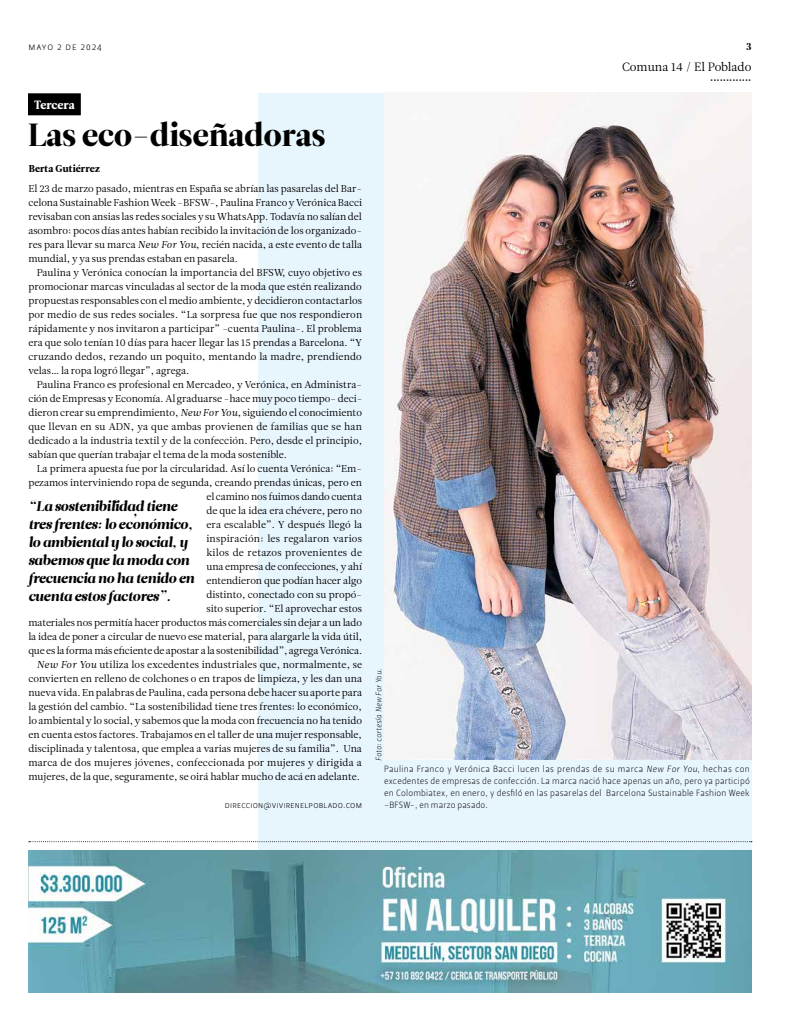
<style>
.page{position:relative;width:794px;height:1035px;background:#fff}
.page>*{position:absolute;margin:0;border:0;box-sizing:border-box;transform-origin:0 0}
.t1{font:32px "Leitura Display";color:#000}
.t2{font:italic 14px/18px "Leitura Display";letter-spacing:-.01em;color:#000}
.t3{font:12px "Leitura News Roman 1";color:#000}
.t4{font:12px "Leitura News Roman 4";color:#fff}
.t5{font:10px/14px "Leitura News Roman 1";color:#000;text-align:justify}
.t6{font:10px "Leitura News Roman 4";letter-spacing:.01em;color:#000}
.t7{font:10px "Leitura Sans Grot 1";letter-spacing:.1em;color:#000}
.t8{font:10px "Leitura Display";color:#000}
.t9{font:9px/12px "Leitura Sans Grot 1";letter-spacing:.02em;color:#000;text-align:justify}
.t10{font:8px "Leitura Sans Italic 1";color:#000}
.t11{font:8px "Leitura Display";color:#000}
.s1{font-family:"Leitura News Italic 1"}
.s2{font-family:"Leitura Sans Italic 1"}
</style>
<div class="page">
<div style="left:258px;top:94px;width:493px;height:896px;background:#e7f5fd"></div>
<div style="left:28px;top:93px;width:53px;height:22px;background:#000"></div>
<img style="left:384px;top:93px;width:368px;height:667px">
<svg style="left:29px;top:841px;width:723px;height:1px"></svg>
<img style="left:28px;top:850px;width:723px;height:142px">
<p class="t7" style="left:28px;top:41px;width:75px">mayo 2 de 2024</p>
<p class="t4" style="left:34px;top:98px;width:42px">Tercera</p>
<h1 class="t1" style="left:28px;top:116px;width:299px">Las eco-diseñadoras</h1>
<p class="t6" style="left:29px;top:162px;width:72px">Berta Gutiérrez</p>
<p class="t5" style="left:28px;top:181px;width:335px">El 23 de marzo pasado, mientras en España se abrían las pasarelas del Bar&shy;celona Sustainable Fashion Week -BFSW-, Paulina Franco y Verónica Bacci revisaban con ansias las redes sociales y su WhatsApp. Todavía no salían del asombro: pocos días antes habían recibido la invitación de los organizado&shy;res para llevar su marca <span class="s1">New For You</span>, recién nacida, a este evento de talla mundial, y ya sus prendas estaban en pasarela.</p>
<p class="t5" style="left:28px;top:265px;width:335px;text-indent:8px">Paulina y Verónica conocían la importancia del BFSW, cuyo objetivo es promocionar marcas vinculadas al sector de la moda que estén realizando propuestas responsables con el medio ambiente, y decidieron contactarlos por medio de sus redes sociales. “La sorpresa fue que nos respondieron rápidamente y nos invitaron a participar” -cuenta Paulina-. El problema era que solo tenían 10 días para hacer llegar las 15 prendas a Barcelona. “Y cruzando dedos, rezando un poquito, mentando la madre, prendiendo velas… la ropa logró llegar”, agrega.</p>
<p class="t5" style="left:28px;top:377px;width:335px;text-indent:8px">Paulina Franco es profesional en Mercadeo, y Verónica, en Administra&shy;ción de Empresas y Economía. Al graduarse -hace muy poco tiempo- deci&shy;dieron crear su emprendimiento, <span class="s1">New For You</span>, siguiendo el conocimiento que llevan en su ADN, ya que ambas provienen de familias que se han dedicado a la industria textil y de la confección. Pero, desde el principio, sabían que querían trabajar el tema de la moda sostenible.</p>
<p class="t5" style="left:28px;top:461px;width:335px;text-align:right">La primera apuesta fue por la circularidad. Así lo cuenta Verónica: “Em&shy;pezamos interviniendo ropa de segunda, creando prendas únicas, pero en el camino nos fuimos dando cuenta<br>de que la idea era chévere, pero no<br>era escalable”. Y después llegó la<br>inspiración: les regalaron varios<br>kilos de retazos provenientes de<br>una empresa de confecciones, y ahí<br>entendieron que podían hacer algo<br>distinto, conectado con su propó-<br>sito superior. “El aprovechar estos<br>materiales nos permitía hacer productos más comerciales sin dejar a un lado la idea de poner a circular de nuevo ese material, para alargarle la vida útil, que es la forma más eficiente de apostar a la sostenibilidad”, agrega Verónica.<br><span class="s1">New For You</span> utiliza los excedentes industriales que, normalmente, se convierten en relleno de colchones o en trapos de limpieza, y les dan una nueva vida. En palabras de Paulina, cada persona debe hacer su aporte para la gestión del cambio. “La sostenibilidad tiene tres frentes: lo económico, lo ambiental y lo social, y sabemos que la moda con frecuencia no ha tenido en cuenta estos factores. Trabajamos en el taller de una mujer responsable, disciplinada y talentosa, que emplea a varias mujeres de su familia”. Una marca de dos mujeres jóvenes, confeccionada por mujeres y dirigida a mujeres, de la que, seguramente, se oirá hablar mucho de acá en adelante.</p>
<h2 class="t2" style="left:28px;top:497px;width:167px">“La sostenibilidad tiene tres frentes: lo económico, lo ambiental y lo social, y sabemos que la moda con frecuencia no ha tenido en cuenta estos factores”.</h2>
<p class="t9" style="left:225px;top:799px;width:139px">direccion@vivirenelpoblado.com</p>
<p class="t10" style="left:374px;top:760px;width:93px;rotate:-90deg">Foto: cortesía New For You.</p>
<p class="t8" style="left:746px;top:41px;width:7px">3</p>
<p class="t3" style="left:622px;top:60px;width:131px">Comuna 14 / El Poblado</p>
<p class="t11" style="left:710px;top:75px;width:43px">•••••••••••••</p>
<p class="t9" style="left:384px;top:763px;width:367px">Paulina Franco y Verónica Bacci lucen las prendas de su marca <span class="s2">New For You</span>, hechas con excedentes de empresas de confección. La marca nació hace apenas un año, pero ya participó en Colombiatex, en enero, y desfiló en las pasarelas del Barcelona Sustainable Fashion Week -BFSW-, en marzo pasado.</p>
</div>
